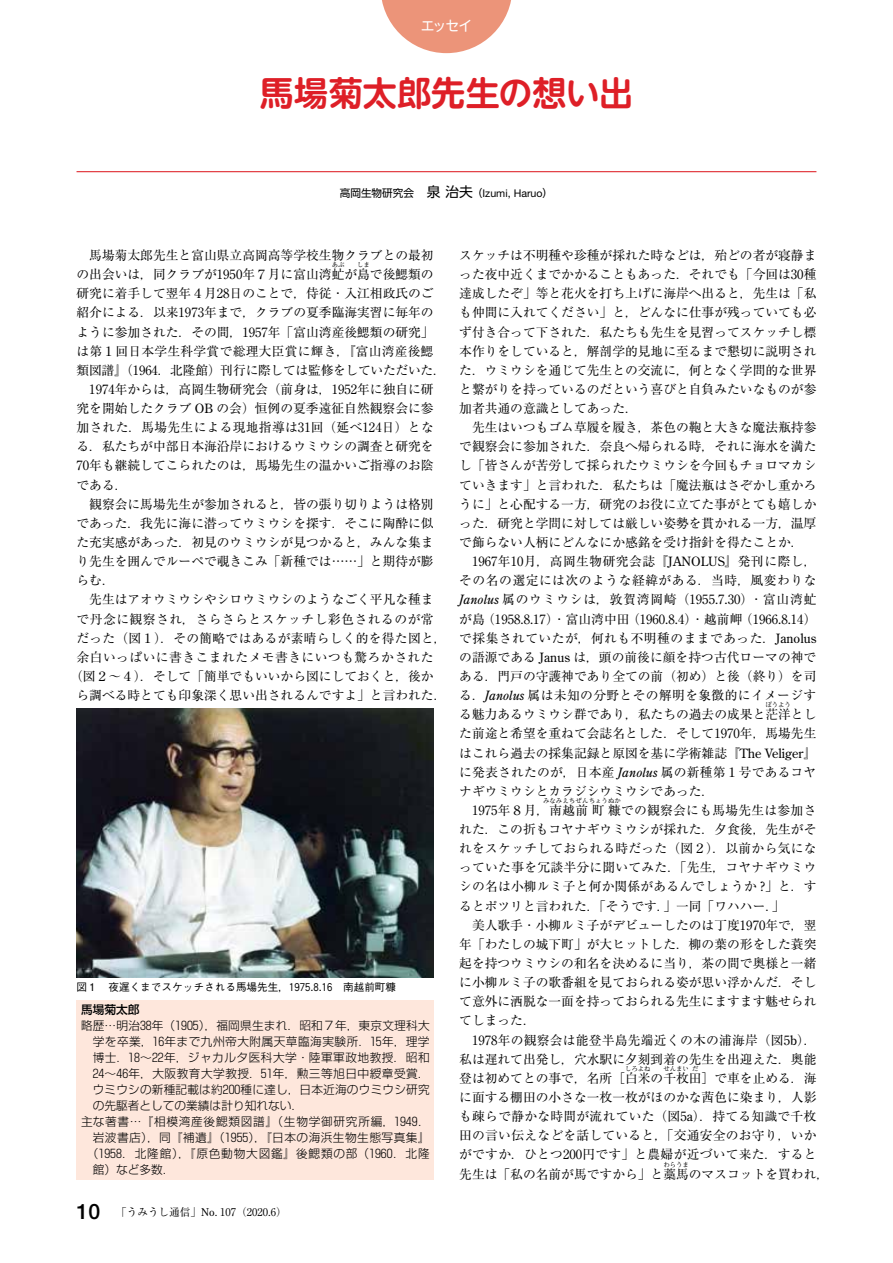
<style>
.page{position:relative;width:893px;height:1263px;background:#fff}
.page>*{position:absolute;margin:0;border:0;box-sizing:border-box;transform-origin:0 0}
._00本文{font:700 34.05px "UD Shin M Go Pro De";color:#de1f27}
._00本文-2{font:13.8px "UD Shin M Go Pro";color:#fff}
._00本文-3{font:12.75px/19.2px "Ryumin Pr 6 N";color:#000;text-align:justify}
._00本文-4{font:12.75px/19.2px "Ryumin Pr 6 N";letter-spacing:.02em;color:#000}
._00本文-5{font:12.75px "Ryumin Pr 6 N";letter-spacing:.04em;color:#000}
.プロフィール{font:300 11.7px/15.9px "Shin Go Pro";letter-spacing:.04em;color:#000;text-align:justify}
.プロフィール-2{font:300 11.7px "Shin Go Pro";letter-spacing:.065em;color:#000}
.プロフィール-3{font:300 11.7px "Shin Go Pro";letter-spacing:.06em;color:#000}
.プロフィール-4{font:500 11.7px "Shin Go Pr 6 N";color:#000}
.キャプション{font:500 10.65px "Gothic BBB Pr 6";color:#000}
.t1{font:10.65px "Ryumin Pr 6 N";color:#000}
._00本文-6{font:10.65px "Helvetica Neue LT Std";color:#000}
._00本文-7{font:6.45px "Ryumin Pr 6 N";color:#000}
.s1{font-family:"UD Shin Go Pro"}
.s2{font-family:"UD Shin Go Pro";font-size:13.8px}
.s3{font-family:"Century Old Style Std"}
.s4{font-family:"Hankaku Num Gth";font-weight:400}
.s5{font-family:"Helvetica Neue LT Std";font-weight:400;font-size:10.95px}
.s6{font-family:"Hankaku Num Sgl";font-weight:400}
.s7{font-family:"Helvetica Neue LT Std";font-weight:500;font-size:21.3px}
.s8{font-family:"Century Old Style Std";font-style:italic}
</style>
<div class="page">
<div style="left:77px;top:1000px;width:357px;height:179px;background:#fee7dc"></div>
<img style="left:77px;top:708px;width:357px;height:269px">
<hr style="left:77px;top:171px;width:739px;height:1px;background:#de1f27">
<svg style="left:382px;top:0;width:129px;height:53px"></svg>
<p class="_00本文-2" style="left:421px;top:15px;width:53px">エッセイ</p>
<p class="_00本文" style="left:260px;top:66px;width:375px">馬場菊太郎先生の想い出</p>
<p class="_00本文-6" style="left:340px;top:187px;width:215px"><span class="s1">高岡生物研究会</span> <span class="s2">泉 治夫</span><span class="s1">（</span>Izumi, Haruo<span class="s1">）</span></p>
<p class="_00本文-3" style="left:77px;top:245px;width:359px;text-align:right">馬場菊太郎先生と富山県立高岡高等学校生物クラブとの最初の出会いは，同クラブが1950年７月に富山湾虻が島で後鰓類の</p>
<p class="_00本文-7" style="left:332px;top:260px;width:14px">あぶ</p>
<p class="_00本文-7" style="left:357px;top:260px;width:14px">しま</p>
<p class="_00本文-3" style="left:77px;top:283px;width:371px;text-align:left">研究に着手して翌年４月28日のことで，侍従･入江相政氏のご紹介による．以来1973年まで，クラブの夏季臨海実習に毎年のように参加された．その間，1957年「富山湾産後鰓類の研究」は第１回日本学生科学賞で総理大臣賞に輝き，『富山湾産後鰓類図譜』（1964．北隆館）刊行に際しては監修をしていただいた．</p>
<p class="_00本文-3" style="left:77px;top:379px;width:359px;text-indent:13px">1974年からは，高岡生物研究会（前身は，1952年に独自に研究を開始したクラブ <span class="s3">OB</span> の会）恒例の夏季遠征自然観察会に参加された．馬場先生による現地指導は31回（延べ124日）となる．私たちが中部日本海沿岸におけるウミウシの調査と研究を70年も継続してこられたのは，馬場先生の温かいご指導のお陰である．</p>
<p class="_00本文-3" style="left:77px;top:494px;width:359px;text-indent:13px">観察会に馬場先生が参加されると，皆の張り切りようは格別であった．我先に海に潜ってウミウシを探す．そこに陶酔に似た充実感があった．初見のウミウシが見つかると，みんな集まり先生を囲んでルーペで覗きこみ「新種では……」と期待が膨らむ．</p>
<p class="_00本文-3" style="left:89px;top:589px;width:346px">先生はアオウミウシやシロウミウシのようなごく平凡な種ま</p>
<p class="_00本文-5" style="left:77px;top:609px;width:359px">で丹念に観察され，さらさらとスケッチし彩色されるのが常</p>
<p class="_00本文-4" style="left:77px;top:628px;width:371px">だった（図１）．その簡略ではあるが素晴らしく的を得た図と，</p>
<p class="_00本文-5" style="left:77px;top:647px;width:359px">余白いっぱいに書きこまれたメモ書きにいつも驚ろかされた</p>
<p class="_00本文-3" style="left:70px;top:666px;width:365px">（図２～４）．そして「簡単でもいいから図にしておくと，後か</p>
<p class="_00本文-3" style="left:77px;top:685px;width:371px">ら調べる時とても印象深く思い出されるんですよ」と言われた．</p>
<p class="キャプション" style="left:77px;top:978px;width:321px">図１　夜遅くまでスケッチされる馬場先生，<span class="s4">1975</span><span class="s5">.</span><span class="s4">8</span><span class="s5">.</span><span class="s4">16</span>　南越前町糠</p>
<p class="プロフィール-4" style="left:81px;top:1000px;width:60px">馬場菊太郎</p>
<p class="プロフィール" style="left:93px;top:1016px;width:339px;text-indent:-12px">略歴…明治<span class="s6">38</span>年（<span class="s6">1905</span>），福岡県生まれ．昭和７年，東京文理科大学を卒業，<span class="s6">16</span>年まで九州帝大附属天草臨海実験所．<span class="s6">15</span>年，理学博士．<span class="s6">18</span>～<span class="s6">22</span>年，ジャカルタ医科大学･陸軍軍政地教授．昭和<span class="s6">24</span>～<span class="s6">46</span>年，大阪教育大学教授．<span class="s6">51</span>年，勲三等旭日中綬章受賞．ウミウシの新種記載は約<span class="s6">200</span>種に達し，日本近海のウミウシ研究の先駆者としての業績は計り知れない．</p>
<p class="プロフィール-3" style="left:81px;top:1112px;width:350px">主な著書…『相模湾産後鰓類図譜』（生物学御研究所編，<span class="s6">1949</span>．</p>
<p class="プロフィール" style="left:93px;top:1128px;width:338px">岩波書店），同『補遺』（<span class="s6">1955</span>），『日本の海浜生物生態写真集』</p>
<p class="プロフィール-2" style="left:87px;top:1144px;width:344px">（<span class="s6">1958</span>．北隆館），『原色動物大図鑑』後鰓類の部（<span class="s6">1960</span>．北隆</p>
<p class="プロフィール" style="left:93px;top:1160px;width:83px">館）など多数．</p>
<p class="t1" style="left:77px;top:1203px;width:212px"><span class="s7">10</span>　　「うみうし通信」<span class="s3">No.</span> 107（2020<span class="s3">.</span>6）</p>
<p class="_00本文-3" style="left:459px;top:245px;width:359px">スケッチは不明種や珍種が採れた時などは，殆どの者が寝静まった夜中近くまでかかることもあった．それでも「今回は30種達成したぞ」等と花火を打ち上げに海岸へ出ると，先生は「私も仲間に入れてください」と，どんなに仕事が残っていても必ず付き合って下された．私たちも先生を見習ってスケッチし標本作りをしていると，解剖学的見地に至るまで懇切に説明された．ウミウシを通じて先生との交流に，何となく学問的な世界と繋がりを持っているのだという喜びと自負みたいなものが参加者共通の意識としてあった．</p>
<p class="_00本文-3" style="left:459px;top:417px;width:359px;text-indent:13px">先生はいつもゴム草履を履き，茶色の鞄と大きな魔法瓶持参で観察会に参加された．奈良へ帰られる時，それに海水を満たし「皆さんが苦労して採られたウミウシを今回もチョロマカシていきます」と言われた．私たちは「魔法瓶はさぞかし重かろうに」と心配する一方，研究のお役に立てた事がとても嬉しかった．研究と学問に対しては厳しい姿勢を貫かれる一方，温厚で飾らない人柄にどんなにか感銘を受け指針を得たことか．</p>
<p class="_00本文-3" style="left:459px;top:551px;width:359px;text-indent:13px">1967年10月，高岡生物研究会誌『<span class="s3">JANOLUS</span>』発刊に際し，その名の選定には次のような経緯がある．当時，風変わりな<span class="s8">Janolus</span> 属のウミウシは，敦賀湾岡崎（1955<span class="s3">.</span>7<span class="s3">.</span>30）･富山湾虻が島（1958<span class="s3">.</span>8<span class="s3">.</span>17）･富山湾中田（1960<span class="s3">.</span>8<span class="s3">.</span>4）･越前岬（1966<span class="s3">.</span>8<span class="s3">.</span>14）で採集されていたが，何れも不明種のままであった．<span class="s3">Janolus</span>の語源である <span class="s3">Janus</span> は，頭の前後に顔を持つ古代ローマの神である．門戸の守護神であり全ての前（初め）と後（終り）を司る．<span class="s8">Janolus</span> 属は未知の分野とその解明を象徴的にイメージする魅力あるウミウシ群であり，私たちの過去の成果と茫洋とし</p>
<p class="_00本文-7" style="left:765px;top:700px;width:27px">ぼうよう</p>
<p class="_00本文-3" style="left:459px;top:723px;width:359px">た前途と希望を重ねて会誌名とした．そして1970年，馬場先生はこれら過去の採集記録と原図を基に学術雑誌『<span class="s3">The Veliger</span>』に発表されたのが，日本産 <span class="s8">Janolus</span> 属の新種第１号であるコヤナギウミウシとカラジシウミウシであった．</p>
<p class="_00本文-4" style="left:472px;top:800px;width:346px">1975年８月，南越前町糠での観察会にも馬場先生は参加さ</p>
<p class="_00本文-7" style="left:543px;top:795px;width:79px">みなみえちぜんちょうぬか</p>
<p class="_00本文-3" style="left:459px;top:819px;width:359px">れた．この折もコヤナギウミウシが採れた．夕食後，先生がそれをスケッチしておられる時だった（図２）．以前から気になっていた事を冗談半分に聞いてみた．「先生，コヤナギウミウシの名は小柳ルミ子と何か関係があるんでしょうか <span class="s3">?</span>」と．するとポツリと言われた．「そうです．」一同「ワハハー．」</p>
<p class="_00本文-3" style="left:459px;top:915px;width:359px;text-indent:13px">美人歌手･小柳ルミ子がデビューしたのは丁度1970年で，翌年「わたしの城下町」が大ヒットした．柳の葉の形をした蓑突起を持つウミウシの和名を決めるに当り，茶の間で奥様と一緒に小柳ルミ子の歌番組を見ておられる姿が思い浮かんだ．そして意外に洒脱な一面を持っておられる先生にますます魅せられてしまった．</p>
<p class="_00本文-3" style="left:459px;top:1029px;width:359px;text-indent:13px">1978年の観察会は能登半島先端近くの木の浦海岸（図5<span class="s3">b</span>）．私は遅れて出発し，穴水駅に夕刻到着の先生を出迎えた．奥能登は初めてとの事で，名所［白米の千枚田］で車を止める．海</p>
<p class="_00本文-7" style="left:625px;top:1063px;width:27px">しろよね</p>
<p class="_00本文-7" style="left:663px;top:1063px;width:27px">せんまい</p>
<p class="_00本文-7" style="left:692px;top:1063px;width:8px">だ</p>
<p class="_00本文-4" style="left:459px;top:1087px;width:371px">に面する棚田の小さな一枚一枚がほのかな茜色に染まり，人影も疎らで静かな時間が流れていた（図5<span class="s3">a</span>）．持てる知識で千枚田の言い伝えなどを話していると，「交通安全のお守り，いかがですか．ひとつ200円です」と農婦が近づいて来た．すると先生は「私の名前が馬ですから」と藁馬のマスコットを買われ，</p>
<p class="_00本文-7" style="left:663px;top:1159px;width:27px">わらうま</p>
</div>
